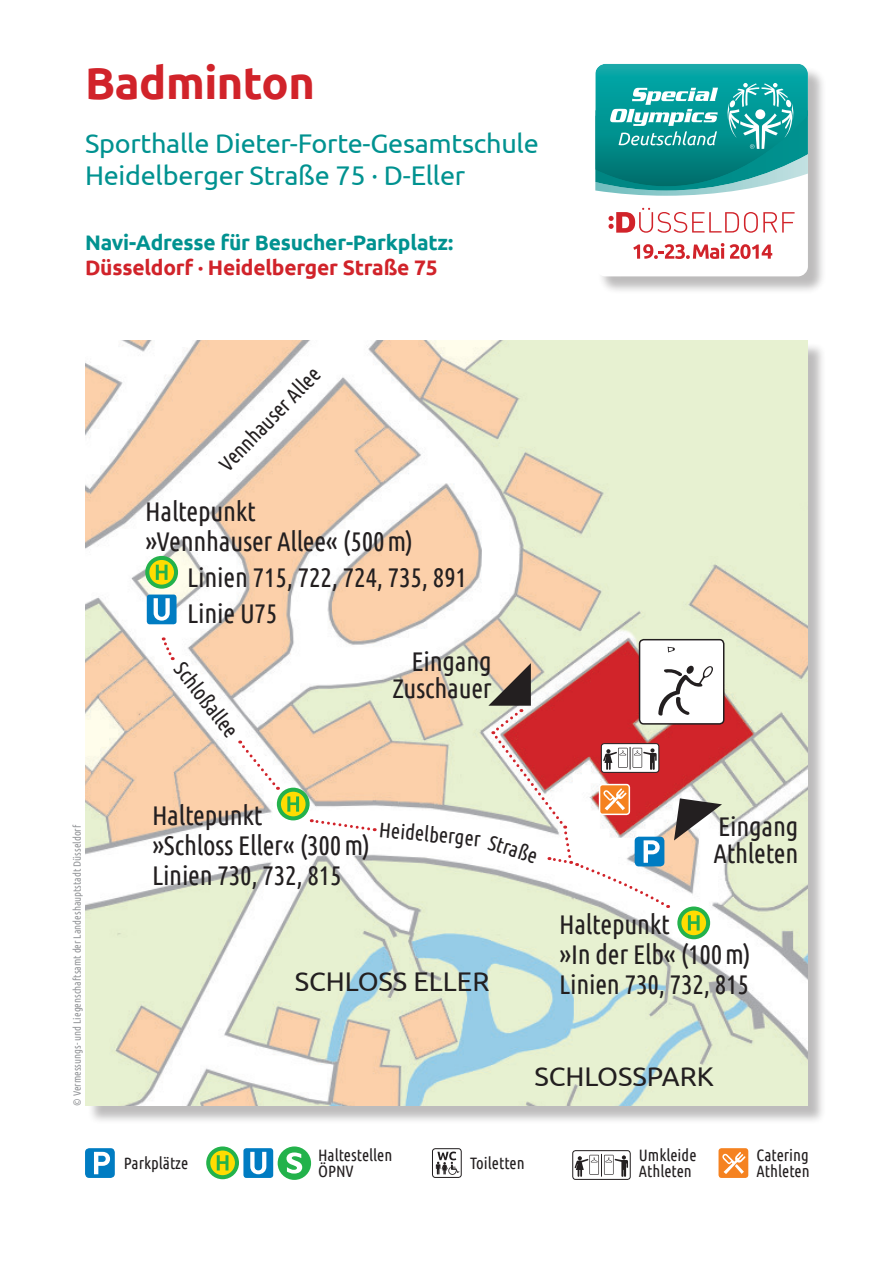
<style>
.page{position:relative;width:893px;height:1263px;background:#fff}
.page>*{position:absolute;margin:0;border:0;box-sizing:border-box;transform-origin:0 0}
.t1{font:700 45px "Ubuntu";letter-spacing:-.01em;color:#d1232a}
.t2{font:27px/30px "Ubuntu Condensed";letter-spacing:-.01em;color:#231f20}
.t3{font:27px/32.4px "Ubuntu";letter-spacing:-.01em;color:#009290}
.t4{font:27px "Ubuntu";color:#231f20}
.t5{font:21px "Ubuntu Condensed";color:#231f20}
.t6{font:700 21px "Ubuntu";letter-spacing:-.01em;color:#009290}
.t7{font:700 21px "Ubuntu";letter-spacing:-.01em;color:#d1232a}
.t8{font:16.5px/16.5px "Ubuntu Condensed";color:#231f20}
.t9{font:10.5px "Ubuntu Condensed";color:#939598}
</style>
<div class="page">
<div style="left:87px;top:342px;width:740px;height:782px;background:#231f20;opacity:.3"></div>
<img style="left:85px;top:340px;width:723px;height:766px">
<div style="left:598px;top:66px;width:228px;height:229px;background:#231f20;opacity:.3"></div>
<div style="left:595px;top:64px;width:213px;height:212px;background:#fff;border-radius:10px"></div>
<img style="left:599px;top:191px;width:134px;height:5px">
<svg style="left:595px;top:64px;width:213px;height:127px;background:#2da4a3"></svg>
<svg style="left:608px;top:208px;width:186px;height:25px"></svg>
<svg style="left:633px;top:243px;width:91px;height:16px"></svg>
<svg style="left:730px;top:244px;width:42px;height:15px"></svg>
<div style="left:85px;top:1148px;width:30px;height:30px;background:#007cc2;border-radius:4px"></div>
<svg style="left:94px;top:1152px;width:16px;height:22px"></svg>
<svg style="left:208px;top:1148px;width:29px;height:29px"></svg>
<div style="left:206px;top:1146px;width:33px;height:33px;border:4px solid #23b24b;border-radius:50%"></div>
<svg style="left:217px;top:1155px;width:11px;height:15px"></svg>
<svg style="left:279px;top:790px;width:29px;height:28px"></svg>
<div style="left:277px;top:788px;width:33px;height:32px;border:4px solid #23b24b;border-radius:50%"></div>
<svg style="left:287px;top:796px;width:12px;height:16px"></svg>
<svg style="left:679px;top:908px;width:29px;height:29px"></svg>
<div style="left:677px;top:906px;width:33px;height:33px;border:4px solid #23b24b;border-radius:50%"></div>
<svg style="left:688px;top:915px;width:12px;height:15px"></svg>
<div style="left:243px;top:1148px;width:30px;height:30px;background:#007cc2;border-radius:3px"></div>
<svg style="left:250px;top:1152px;width:16px;height:22px"></svg>
<div style="left:280px;top:1148px;width:29px;height:30px;background:#23b24b;border-radius:50%"></div>
<div style="left:278px;top:1146px;width:33px;height:34px;border:4px solid #23b24b;border-radius:50%"></div>
<svg style="left:286px;top:1152px;width:16px;height:21px"></svg>
<div style="left:572px;top:1150px;width:59px;height:30px;border:1px solid #231f20;border-radius:3px"></div>
<svg style="left:575px;top:1154px;width:53px;height:23px"></svg>
<div style="left:718px;top:1148px;width:30px;height:30px;background:#f58220;border-radius:3px"></div>
<svg style="left:722px;top:1152px;width:23px;height:22px"></svg>
<div style="left:432px;top:1148px;width:30px;height:30px;border:1px solid #231f20;border-radius:3px"></div>
<svg style="left:436px;top:1151px;width:23px;height:24px"></svg>
<div style="left:640px;top:640px;width:84px;height:84px;background:#fff;border-radius:4px"></div>
<svg style="left:667px;top:647px;width:8px;height:5px"></svg>
<div style="left:639px;top:639px;width:85px;height:86px;border:2px solid #231f20;border-radius:4px"></div>
<div style="left:147px;top:594px;width:30px;height:30px;background:#007cc2;border-radius:3px"></div>
<svg style="left:154px;top:598px;width:16px;height:23px"></svg>
<svg style="left:147px;top:558px;width:29px;height:29px"></svg>
<div style="left:145px;top:556px;width:33px;height:33px;border:4px solid #23b24b;border-radius:50%"></div>
<svg style="left:156px;top:565px;width:12px;height:15px"></svg>
<svg style="left:161px;top:637px;width:14px;height:23px"></svg>
<svg style="left:239px;top:740px;width:41px;height:50px"></svg>
<svg style="left:311px;top:818px;width:64px;height:15px"></svg>
<svg style="left:488px;top:663px;width:234px;height:245px"></svg>
<h1 class="t1" style="left:85px;top:64px;width:231px">Badminton</h1>
<p class="t3" style="left:85px;top:129px;width:455px">Sporthalle Dieter-Forte-Gesamtschule<br>Heidelberger Straße 75 · D-Eller</p>
<p class="t6" style="left:85px;top:234px;width:370px">Navi-Adresse für Besucher-Parkplatz:</p>
<p class="t7" style="left:85px;top:259px;width:354px">Düsseldorf · Heidelberger Straße 75</p>
<p class="t5" style="left:216px;top:461px;width:137px;rotate:-46deg">Vennhauser Allee</p>
<p class="t2" style="left:145px;top:498px;width:269px">Haltepunkt<br>»Vennhauser Allee« (500 m)</p>
<p class="t2" style="left:187px;top:561px;width:281px;line-height:36px">Linien 715, 722, 724, 735, 891<br>Linie U75</p>
<p class="t9" style="left:73px;top:1106px;width:282px;rotate:-90deg">© Vermessungs- und Liegenschaftsamt der Landeshauptstadt Düsseldorf</p>
<p class="t5" style="left:186px;top:659px;width:91px;rotate:52deg">Schloßallee</p>
<p class="t2" style="left:392px;top:650px;width:101px;line-height:27px;text-align:right">Eingang<br>Zuschauer</p>
<p class="t2" style="left:152px;top:802px;width:220px">Haltepunkt<br>»Schloss Eller« (300 m)<br>Linien 730, 732, 815</p>
<p class="t5" style="left:380px;top:821px;width:103px;rotate:5deg">Heidelberger</p>
<p class="t5" style="left:492px;top:833px;width:52px;rotate:17deg">Straße</p>
<p class="t4" style="left:295px;top:969px;width:196px">SCHLOSS ELLER</p>
<p class="t2" style="left:713px;top:814px;width:87px;line-height:27px">Eingang<br>Athleten</p>
<p class="t2" style="left:559px;top:911px;width:193px">Haltepunkt<br>»In der Elb« (100 m)<br>Linien 730, 732, 815</p>
<p class="t4" style="left:534px;top:1065px;width:181px">SCHLOSSPARK</p>
<p class="t8" style="left:124px;top:1156px;width:66px">Parkplätze</p>
<p class="t8" style="left:318px;top:1148px;width:76px">Haltestellen<br>ÖPNV</p>
<p class="t8" style="left:639px;top:1148px;width:59px">Umkleide<br>Athleten</p>
<p class="t8" style="left:757px;top:1148px;width:55px">Catering<br>Athleten</p>
<p class="t8" style="left:470px;top:1156px;width:56px">Toiletten</p>
</div>
